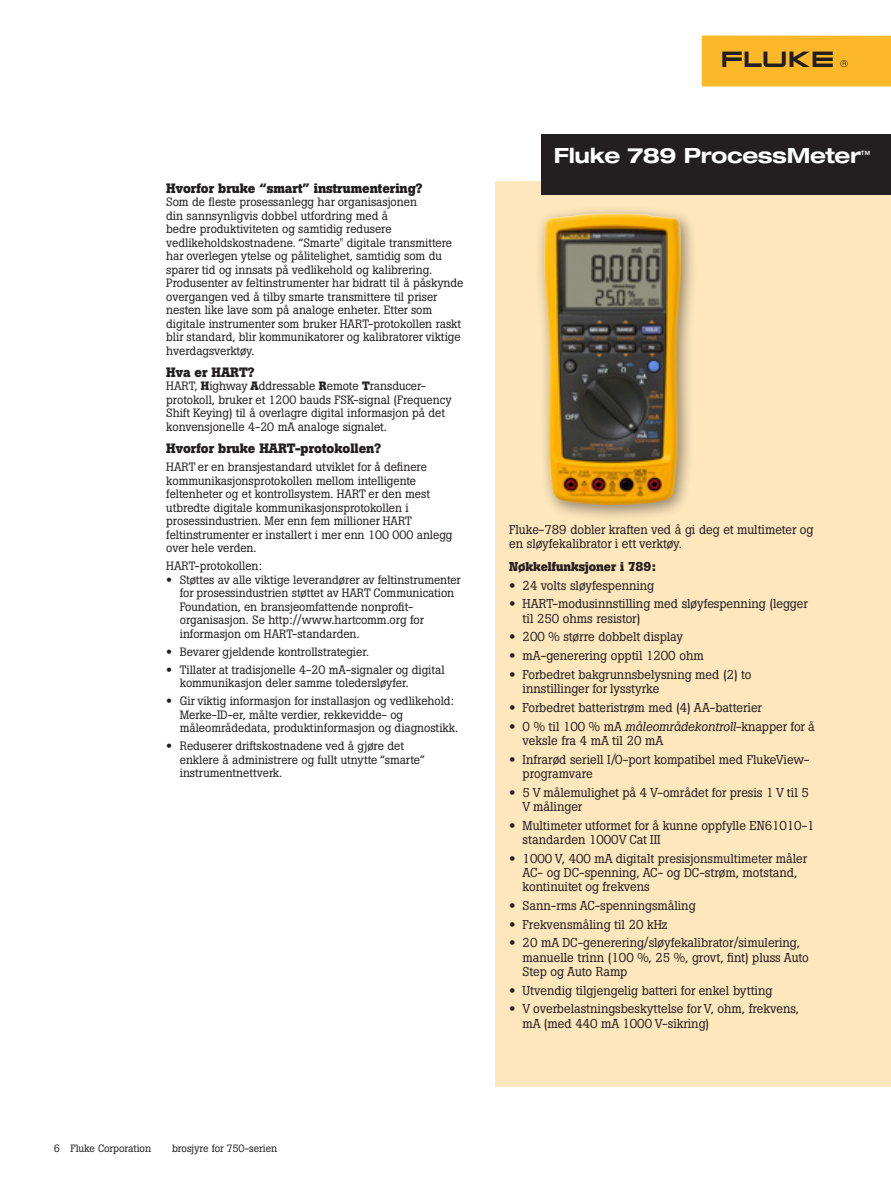
<style>
.page{position:relative;width:891px;height:1188px;background:#fff}
.page>*{position:absolute;margin:0;border:0;box-sizing:border-box;transform-origin:0 0}
.t1{font:700 expanded 21px "Helvetica Neue LT Std";letter-spacing:-.02em;color:#fff}
.subhead{font:700 13.5px "Boton Pro";letter-spacing:-.005em;color:#231f20}
.t2{font:12.75px/14.2px "Boton Pro";letter-spacing:-.005em;color:#231f20}
.subhead-2{font:700 12.75px "Boton Pro";letter-spacing:-.005em;color:#231f20}
.body_copy-1{font:12px/13.5px "Boton Pro";letter-spacing:-.005em;color:#231f20}
.chart_3_last{font:10.5px "Boton Pro";letter-spacing:-.005em;color:#231f20}
.s1{font-weight:700}
.s2{font-family:"Helvetica Neue LT Std";font-weight:700;font-stretch:expanded}
.s3{font-style:italic}
</style>
<div class="page">
<div style="left:702px;top:36px;width:189px;height:51px;background:#fcb828"></div>
<svg style="left:722px;top:52px;width:111px;height:15px"></svg>
<svg style="left:840px;top:60px;width:8px;height:7px"></svg>
<div style="left:496px;top:181px;width:395px;height:905px;background:#fee7bc"></div>
<div style="left:542px;top:134px;width:349px;height:61px;background:#231f20"></div>
<div style="left:533px;top:203px;width:164px;height:318px;background:#231f20;opacity:.5"></div>
<img style="left:544px;top:214px;width:137px;height:291px">
<p class="subhead" style="left:166px;top:179px;width:258px">Hvorfor bruke “smart” instrumentering?</p>
<p class="body_copy-1" style="left:166px;top:195px;width:299px">Som de fleste prosessanlegg har organisasjonen<br>din sannsynligvis dobbel utfordring med å<br>bedre produktiviteten og samtidig redusere vedlikeholdskostnadene. “Smarte" digitale transmittere har overlegen ytelse og pålitelighet, samtidig som du sparer tid og innsats på vedlikehold og kalibrering.<br>Produsenter av feltinstrumenter har bidratt til å påskynde overgangen ved å tilby smarte transmittere til priser nesten like lave som på analoge enheter. Etter som digitale instrumenter som bruker HART-protokollen raskt blir standard, blir kommunikatorer og kalibratorer viktige hverdagsverktøy.</p>
<p class="subhead" style="left:166px;top:363px;width:90px">Hva er HART?</p>
<p class="body_copy-1" style="left:166px;top:380px;width:287px">HART, <span class="s1">H</span>ighway <span class="s1">A</span>ddressable <span class="s1">R</span>emote <span class="s1">T</span>ransducer&shy;protokoll, bruker et 1200 bauds FSK-signal (Frequency Shift Keying) til å overlagre digital informasjon på det konvensjonelle 4-20 mA analoge signalet.</p>
<p class="subhead" style="left:166px;top:440px;width:216px">Hvorfor bruke HART-protokollen?</p>
<p class="body_copy-1" style="left:166px;top:460px;width:288px">HART er en bransjestandard utviklet for å definere kommunikasjonsprotokollen mellom intelligente feltenheter og et kontrollsystem. HART er den mest utbredte digitale kommunikasjonsprotokollen i prosessindustrien. Mer enn fem millioner HART feltinstrumenter er installert i mer enn 100 000 anlegg over hele verden.</p>
<p class="body_copy-1" style="left:166px;top:559px;width:97px">HART-protokollen:</p>
<p class="body_copy-1" style="left:180px;top:573px;width:283px;text-indent:-14px"><span class="s2">•</span> Støttes av alle viktige leverandører av feltinstrumenter for prosessindustrien støttet av HART Communication Foundation, en bransjeomfattende nonprofit&shy;organisasjon. Se http://www.hartcomm.org for informasjon om HART-standarden.</p>
<p class="body_copy-1" style="left:166px;top:645px;width:204px"><span class="s2">•</span> Bevarer gjeldende kontrollstrategier.</p>
<p class="body_copy-1" style="left:180px;top:663px;width:266px;text-indent:-14px"><span class="s2">•</span> Tillater at tradisjonelle 4-20 mA-signaler og digital kommunikasjon deler samme toledersløyfer.</p>
<p class="body_copy-1" style="left:180px;top:694px;width:280px;text-indent:-14px"><span class="s2">•</span> Gir viktig informasjon for installasjon og vedlikehold:<br>Merke-ID-er, målte verdier, rekkevidde- og måleområdedata, produktinformasjon og diagnostikk.</p>
<p class="body_copy-1" style="left:180px;top:739px;width:247px;text-indent:-14px"><span class="s2">•</span> Reduserer driftskostnadene ved å gjøre det enklere å administrere og fullt utnytte “smarte” instrumentnettverk.</p>
<p class="chart_3_last" style="left:54px;top:1141px;width:99px">6 Fluke Corporation</p>
<p class="chart_3_last" style="left:172px;top:1141px;width:107px">brosjyre for 750-serien</p>
<p class="t1" style="left:554px;top:143px;width:318px">Fluke 789 ProcessMeter<sup>™</sup></p>
<p class="t2" style="left:509px;top:523px;width:306px">Fluke-789 dobler kraften ved å gi deg et multimeter og en sløyfekalibrator i ett verktøy.</p>
<p class="subhead-2" style="left:509px;top:558px;width:148px">Nøkkelfunksjoner i 789:</p>
<p class="t2" style="left:509px;top:578px;width:147px"><span class="s2">•</span> 24 volts sløyfespenning</p>
<p class="t2" style="left:523px;top:597px;width:287px;text-indent:-14px"><span class="s2">•</span> HART-modusinnstilling med sløyfespenning (legger til 250 ohms resistor)</p>
<p class="t2" style="left:509px;top:630px;width:175px"><span class="s2">•</span> 200 % større dobbelt display</p>
<p class="t2" style="left:509px;top:648px;width:196px"><span class="s2">•</span> mA-generering opptil 1200 ohm</p>
<p class="t2" style="left:523px;top:667px;width:230px;text-indent:-14px"><span class="s2">•</span> Forbedret bakgrunnsbelysning med (2) to innstillinger for lysstyrke</p>
<p class="t2" style="left:509px;top:700px;width:254px"><span class="s2">•</span> Forbedret batteristrøm med (4) AA-batterier</p>
<p class="t2" style="left:523px;top:719px;width:294px;text-indent:-13px"><span class="s2">•</span> 0 % til 100 % mA <span class="s3">måleområdekontroll</span>-knapper for å veksle fra 4 mA til 20 mA</p>
<p class="t2" style="left:523px;top:752px;width:288px;text-indent:-14px"><span class="s2">•</span> Infrarød seriell I/O-port kompatibel med FlukeView&shy;programvare</p>
<p class="t2" style="left:523px;top:785px;width:288px;text-indent:-14px"><span class="s2">•</span> 5 V målemulighet på 4 V-området for presis 1 V til 5<br>V målinger</p>
<p class="t2" style="left:523px;top:818px;width:294px;text-indent:-14px"><span class="s2">•</span> Multimeter utformet for å kunne oppfylle EN61010-1 standarden 1000V Cat III</p>
<p class="t2" style="left:523px;top:851px;width:286px;text-indent:-14px"><span class="s2">•</span> 1000 V, 400 mA digitalt presisjonsmultimeter måler<br>AC- og DC-spenning, AC- og DC-strøm, motstand, kontinuitet og frekvens</p>
<p class="t2" style="left:509px;top:898px;width:188px"><span class="s2">•</span> Sann-rms AC-spenningsmåling</p>
<p class="t2" style="left:509px;top:917px;width:160px"><span class="s2">•</span> Frekvensmåling til 20 kHz</p>
<p class="t2" style="left:523px;top:936px;width:288px;text-indent:-14px"><span class="s2">•</span> 20 mA DC-generering/sløyfekalibrator/simulering, manuelle trinn (100 %, 25 %, grovt, fint) pluss Auto<br>Step og Auto Ramp</p>
<p class="t2" style="left:509px;top:983px;width:265px"><span class="s2">•</span> Utvendig tilgjengelig batteri for enkel bytting</p>
<p class="t2" style="left:523px;top:1002px;width:278px;text-indent:-14px"><span class="s2">•</span> V overbelastningsbeskyttelse for V, ohm, frekvens, mA (med 440 mA 1000 V-sikring)</p>
</div>
